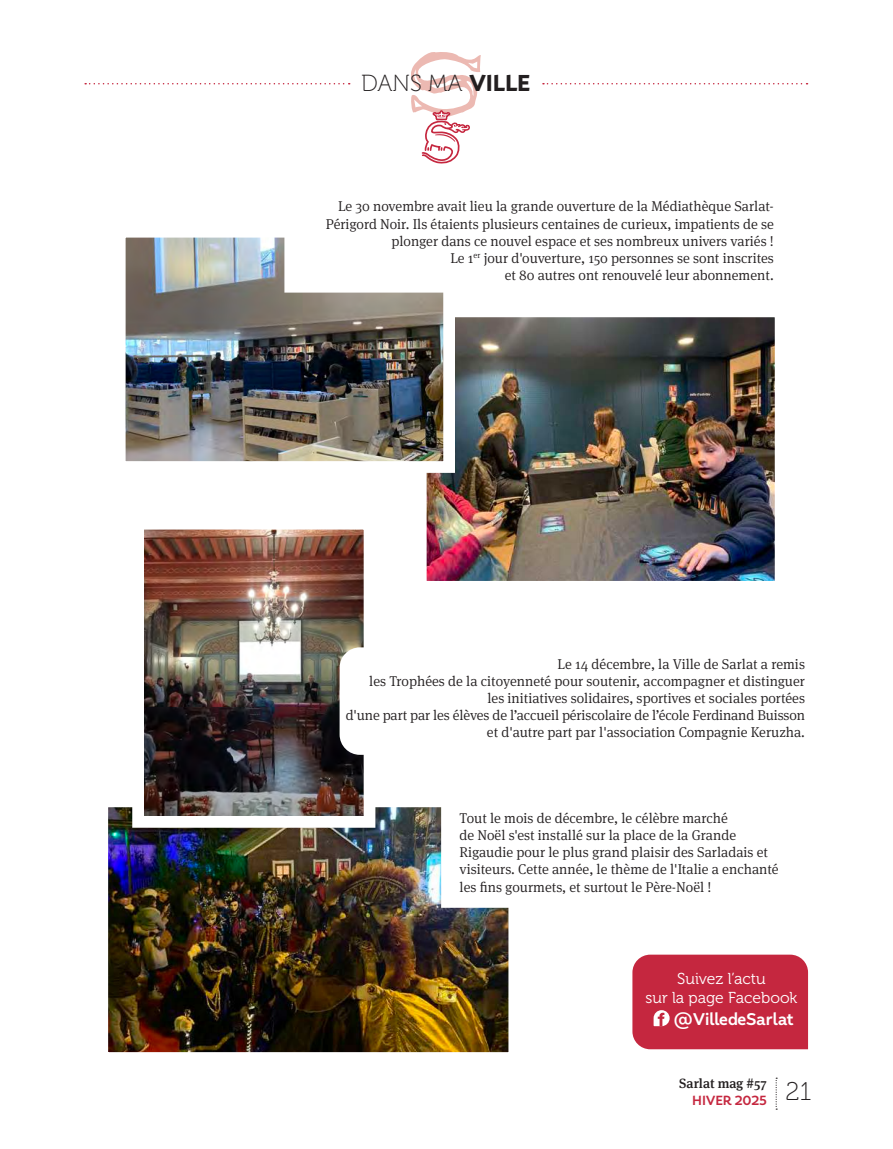
<style>
.page{position:relative;width:893px;height:1149px;background:#fff}
.page>*{position:absolute;margin:0;border:0;box-sizing:border-box;transform-origin:0 0}
.t1{font:23.25px "Museo 100";color:#231f20}
.t2{font:700 17.1px "Faible";color:#fff}
.t3{font:15.75px/18.9px "Museo 300";color:#fff;text-align:center}
.t4{font:300 14.25px/17.1px "Meta Serif Pro";color:#231f20;text-align:right}
.t5{font:500 13.35px "Meta Serif Pro";color:#231f20}
.t6{font:700 13.35px "Faible";color:#c5273f}
.s1{font-family:"Faible";font-weight:900}
</style>
<div class="page">
<svg style="left:776px;top:1077px;width:1px;height:32px"></svg>
<svg style="left:543px;top:83px;width:264px;height:1px"></svg>
<svg style="left:85px;top:83px;width:265px;height:1px"></svg>
<svg style="left:411px;top:52px;width:70px;height:112px"></svg>
<div style="left:632px;top:954px;width:176px;height:94px;background:#c5273f"></div>
<img style="left:428px;top:318px;width:346px;height:261px">
<div style="left:416px;top:306px;width:370px;height:285px;border:11px solid #fff"></div>
<img style="left:109px;top:808px;width:398px;height:242px">
<div style="left:96px;top:795px;width:424px;height:268px;border:12px solid #fff"></div>
<img style="left:127px;top:239px;width:315px;height:220px">
<div style="left:114px;top:226px;width:341px;height:246px;border:12px solid #fff"></div>
<img style="left:145px;top:530px;width:217px;height:284px">
<div style="left:132px;top:517px;width:243px;height:310px;border:12px solid #fff"></div>
<svg style="left:441px;top:795px;width:79px;height:112px"></svg>
<svg style="left:340px;top:647px;width:35px;height:107px"></svg>
<svg style="left:284px;top:226px;width:171px;height:66px"></svg>
<h1 class="t1" style="left:361px;top:70px;width:171px">DANS MA <span class="s1">VILLE</span></h1>
<p class="t4" style="left:326px;top:197px;width:450px">Le 30 novembre avait lieu la grande ouverture de la Médiathèque Sarlat-Périgord Noir. Ils étaients plusieurs centaines de curieux, impatients de se plonger dans ce nouvel espace et ses nombreux univers variés !<br>Le 1<sup>er</sup> jour d'ouverture, 150 personnes se sont inscrites<br>et 80 autres ont renouvelé leur abonnement.</p>
<p class="t4" style="left:346px;top:654px;width:461px">Le 14 décembre, la Ville de Sarlat a remis<br>les Trophées de la citoyenneté pour soutenir, accompagner et distinguer<br>les initiatives solidaires, sportives et sociales portées<br>d'une part par les élèves de l’accueil périscolaire de l’école Ferdinand Buisson et d'autre part par l'association Compagnie Keruzha.</p>
<p class="t4" style="left:460px;top:808px;width:321px;text-align:left">Tout le mois de décembre, le célèbre marché<br>de Noël s'est installé sur la place de la Grande Rigaudie pour le plus grand plaisir des Sarladais et visiteurs. Cette année, le thème de l'Italie a enchanté les fins gourmets, et surtout le Père-Noël !</p>
<p class="t3" style="left:646px;top:969px;width:153px">Suivez l’actu<br>sur la page Facebook</p>
<p class="t2" style="left:674px;top:1007px;width:121px">@VilledeSarlat</p>
<p class="t5" style="left:679px;top:1073px;width:89px">Sarlat mag #57</p>
<p class="t6" style="left:692px;top:1090px;width:121px">HIVER 2025 <sup>21</sup></p>
</div>
